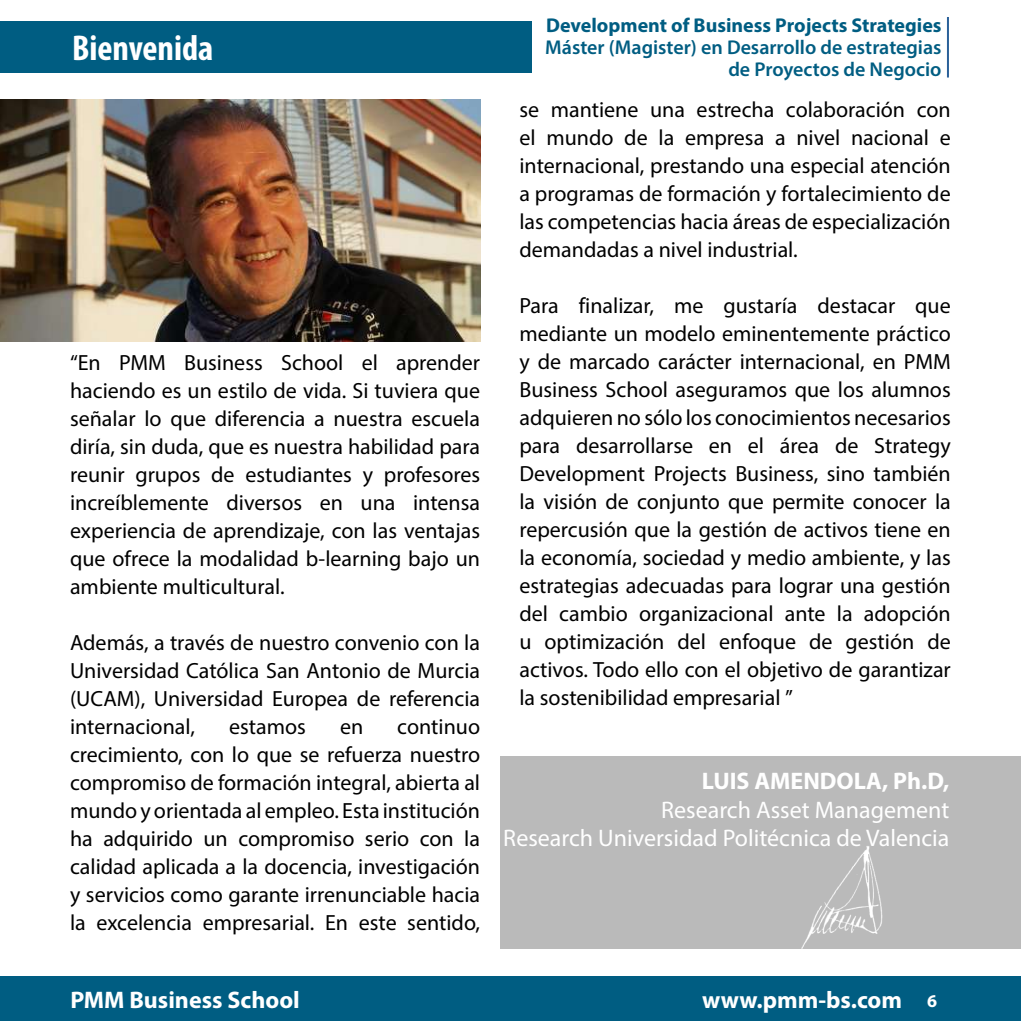
<style>
.page{position:relative;width:1021px;height:1021px;background:#fff}
.page>*{position:absolute;margin:0;border:0;box-sizing:border-box;transform-origin:0 0}
.t1{font:700 condensed 36px "Myriad Pro";color:#fff}
.t2{font:24px/28.8px "Myriad Pro";color:#fff;text-align:right}
.t3{font:700 24px "Myriad Pro";color:#fff}
.t4{font:22px/28px "Myriad Pro";color:#000;text-align:justify}
.t5{font:600 20px/22px "Myriad Pro";color:#005d82;text-align:right}
.t6{font:700 20px "Myriad Pro";color:#005d82}
.t7{font:700 18px "Myriad Pro";color:#fff}
</style>
<div class="page">
<div style="left:0;top:976px;width:1020px;height:44px;background:#005d82"></div>
<div style="left:0;top:21px;width:531px;height:51px;background:#005d82"></div>
<hr style="left:946px;top:17px;width:2px;height:60px;background:#2b6199">
<div style="left:500px;top:756px;width:520px;height:192px;background:#bababa"></div>
<img style="left:0;top:100px;width:480px;height:242px">
<img style="left:788px;top:846px;width:114px;height:103px">
<h1 class="t1" style="left:72px;top:25px;width:143px">Bienvenida</h1>
<p class="t4" style="left:70px;top:348px;width:411px">“En PMM Business School el aprender haciendo es un estilo de vida. Si tuviera que señalar lo que diferencia a nuestra escuela diría, sin duda, que es nuestra habilidad para reunir grupos de estudiantes y profesores increíblemente diversos en una intensa experiencia de aprendizaje, con las ventajas que ofrece la modalidad b-learning bajo un ambiente multicultural.</p>
<p class="t4" style="left:70px;top:628px;width:411px">Además, a través de nuestro convenio con la Universidad Católica San Antonio de Murcia (UCAM), Universidad Europea de referencia internacional,</p>
<p class="t4" style="left:70px;top:712px;width:411px;text-indent:327px">continuo crecimiento, con lo que se refuerza nuestro compromiso de formación integral, abierta al mundo y orientada al empleo. Esta institución ha adquirido un compromiso serio con la calidad aplicada a la docencia, investigación y servicios como garante irrenunciable hacia la excelencia empresarial. En este sentido,</p>
<p class="t4" style="left:229px;top:712px;width:78px">estamos</p>
<p class="t4" style="left:340px;top:712px;width:25px">en</p>
<p class="t6" style="left:546px;top:12px;width:397px">Development of Business Projects Strategies</p>
<p class="t5" style="left:545px;top:36px;width:398px">Máster (Magister) en Desarrollo de estrategias de Proyectos de Negocio</p>
<p class="t4" style="left:519px;top:95px;width:433px">se mantiene una estrecha colaboración con el mundo de la empresa a nivel nacional e internacional, prestando una especial atención a programas de formación y fortalecimiento de las competencias hacia áreas de especialización demandadas a nivel industrial.</p>
<p class="t4" style="left:519px;top:291px;width:433px">Para finalizar, me gustaría destacar que mediante un modelo eminentemente práctico y de marcado carácter internacional, en PMM Business School aseguramos que los alumnos adquieren no sólo los conocimientos necesarios para desarrollarse en el área de Strategy Development Projects Business, sino también la visión de conjunto que permite conocer la repercusión que la gestión de activos tiene en la economía, sociedad y medio ambiente, y las estrategias adecuadas para lograr una gestión del cambio organizacional ante la adopción u optimización del enfoque de gestión de activos. Todo ello con el objetivo de garantizar la sostenibilidad empresarial ”</p>
<p class="t3" style="left:702px;top:765px;width:249px">LUIS AMENDOLA, Ph.D,</p>
<p class="t2" style="left:503px;top:794px;width:447px">Research Asset Management<br>Research Universidad Politécnica de Valencia</p>
<p class="t3" style="left:70px;top:984px;width:231px">PMM Business School</p>
<p class="t3" style="left:702px;top:984px;width:201px">www.pmm-bs.com</p>
<p class="t7" style="left:927px;top:989px;width:11px">6</p>
</div>
